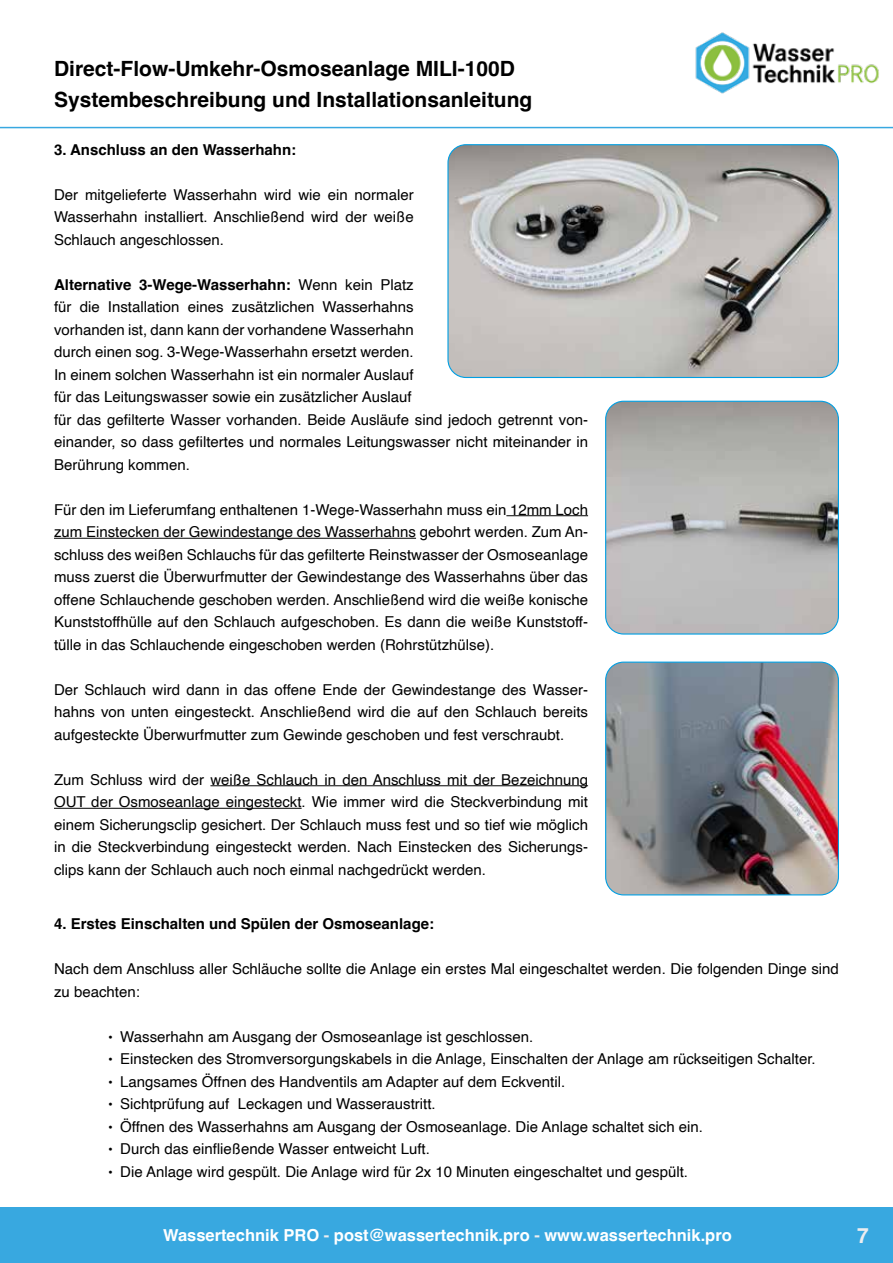
<style>
.page{position:relative;width:893px;height:1263px;background:#fff}
.page>*{position:absolute;margin:0;border:0;box-sizing:border-box;transform-origin:0 0}
.t1{font:700 21px/31.5px "Helvetica";color:#000}
.t2{font:700 21px "Helvetica";color:#ecedf0}
.t3{font:700 16.5px "Helvetica";color:#fff}
.t4{font:15px/22.5px "Helvetica";color:#000;text-align:justify}
.t5{font:700 15px "Helvetica";color:#000}
.s1{font-weight:700}
.s2{font-size:13.5px}
.s3{color:#ecedf0}
</style>
<div class="page">
<div style="left:0;top:1208px;width:893px;height:55px;background:#38a8e0"></div>
<hr style="left:0;top:127px;width:893px;height:1px;background:#38a8e0">
<img style="left:695px;top:32px;width:184px;height:62px">
<hr style="left:506px;top:515px;width:82px;height:1px;background:#000">
<hr style="left:54px;top:538px;width:362px;height:1px;background:#000">
<hr style="left:210px;top:785px;width:378px;height:1px;background:#000">
<hr style="left:54px;top:808px;width:248px;height:1px;background:#000">
<img style="left:606px;top:401px;width:232px;height:232px">
<div style="left:605px;top:401px;width:234px;height:234px;border:1px solid #009fe3;border-radius:18px"></div>
<img style="left:449px;top:146px;width:389px;height:231px">
<div style="left:447px;top:144px;width:392px;height:234px;border:1px solid #009fe3;border-radius:18px"></div>
<img style="left:606px;top:662px;width:232px;height:233px">
<div style="left:605px;top:662px;width:234px;height:233px;border:1px solid #009fe3;border-radius:18px"></div>
<h1 class="t1" style="left:54px;top:55px;width:480px">Direct-Flow-Umkehr-Osmoseanlage MILI-100D<br>Systembeschreibung und Installationsanleitung</h1>
<p class="t5" style="left:54px;top:140px;width:244px">3. Anschluss an den Wasserhahn:</p>
<p class="t4" style="left:54px;top:183px;width:361px">Der mitgelieferte Wasserhahn wird wie ein normaler Wasserhahn installiert. Anschließend wird der weiße Schlauch angeschlossen.</p>
<p class="t4" style="left:54px;top:273px;width:536px;text-align:left"><span class="s1">Alternative 3-Wege-Wasserhahn:</span> Wenn kein Platz<br>für die Installation eines zusätzlichen Wasserhahns<br>vorhanden ist, dann kann der vorhandene Wasserhahn<br>durch einen sog. 3-Wege-Wasserhahn ersetzt werden.<br>In einem solchen Wasserhahn ist ein normaler Auslauf<br>für das Leitungswasser sowie ein zusätzlicher Auslauf<br>für das gefilterte Wasser vorhanden. Beide Ausläufe sind jedoch getrennt von&shy;einander, so dass gefiltertes und normales Leitungswasser nicht miteinander in Berührung kommen.</p>
<p class="t4" style="left:54px;top:498px;width:536px">Für den im Lieferumfang enthaltenen 1-Wege-Wasserhahn muss ein 12mm Loch zum Einstecken der Gewindestange des Wasserhahns gebohrt werden. Zum An&shy;schluss des weißen Schlauchs für das gefilterte Reinstwasser der Osmoseanlage muss zuerst die Überwurfmutter der Gewindestange des Wasserhahns über das offene Schlauchende geschoben werden. Anschließend wird die weiße konische Kunststoffhülle auf den Schlauch aufgeschoben. Es dann die weiße Kunststoff&shy;tülle in das Schlauchende eingeschoben werden (Rohrstützhülse).</p>
<p class="t4" style="left:54px;top:678px;width:536px">Der Schlauch wird dann in das offene Ende der Gewindestange des Wasser&shy;hahns von unten eingesteckt. Anschließend wird die auf den Schlauch bereits aufgesteckte Überwurfmutter zum Gewinde geschoben und fest verschraubt.</p>
<p class="t4" style="left:54px;top:768px;width:536px">Zum Schluss wird der weiße Schlauch in den Anschluss mit der Bezeichnung OUT der Osmoseanlage eingesteckt. Wie immer wird die Steckverbindung mit einem Sicherungsclip gesichert. Der Schlauch muss fest und so tief wie möglich in die Steckverbindung eingesteckt werden. Nach Einstecken des Sicherungs&shy;clips kann der Schlauch auch noch einmal nachgedrückt werden.</p>
<p class="t5" style="left:54px;top:915px;width:382px">4. Erstes Einschalten und Spülen der Osmoseanlage:</p>
<p class="t4" style="left:54px;top:958px;width:786px">Nach dem Anschluss aller Schläuche sollte die Anlage ein erstes Mal eingeschaltet werden. Die folgenden Dinge sind zu beachten:</p>
<p class="t4" style="left:108px;top:1026px;width:427px"><span class="s2">•</span> Wasserhahn am Ausgang der Osmoseanlage ist geschlossen.</p>
<p class="t4" style="left:108px;top:1048px;width:709px"><span class="s2">•</span> Einstecken des Stromversorgungskabels in die Anlage, Einschalten der Anlage am rückseitigen Schalter.</p>
<p class="t4" style="left:108px;top:1071px;width:459px"><span class="s2">•</span> Langsames Öffnen des Handventils am Adapter auf dem Eckventil.</p>
<p class="t4" style="left:108px;top:1093px;width:329px"><span class="s2">•</span> Sichtprüfung auf Leckagen und Wasseraustritt.</p>
<p class="t4" style="left:108px;top:1116px;width:597px"><span class="s2">•</span> Öffnen des Wasserhahns am Ausgang der Osmoseanlage. Die Anlage schaltet sich ein.</p>
<p class="t4" style="left:108px;top:1138px;width:323px"><span class="s2">•</span> Durch das einfließende Wasser entweicht Luft.</p>
<p class="t4" style="left:108px;top:1161px;width:582px"><span class="s2">•</span> Die Anlage wird gespült. Die Anlage wird für 2x 10 Minuten eingeschaltet und gespült.</p>
<p class="t3" style="left:163px;top:1225px;width:570px">Wassertechnik PRO <span class="s3">-</span> post@wassertechnik.pro <span class="s3">-</span> www.wassertechnik.pro</p>
<h1 class="t2" style="left:857px;top:1222px;width:13px">7</h1>
</div>
